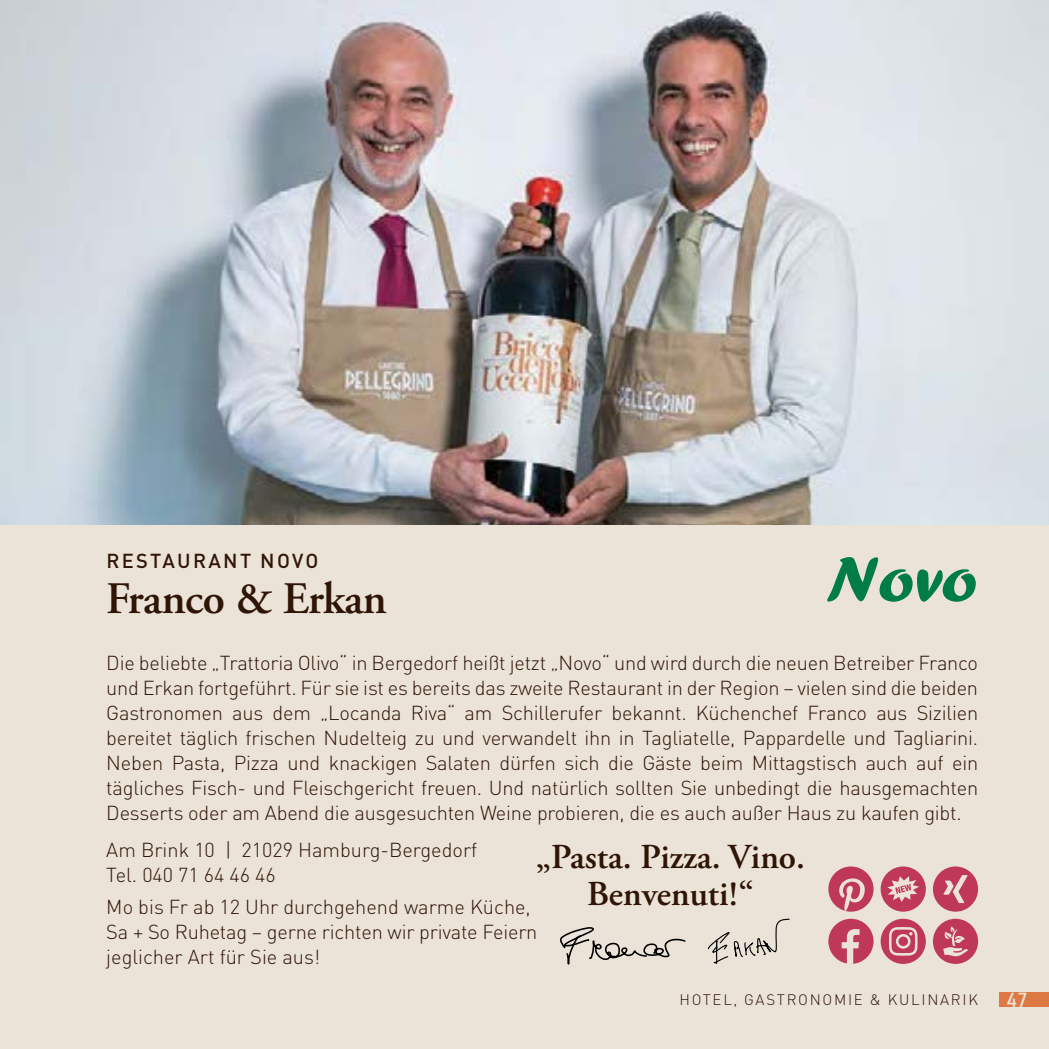
<style>
.page{position:relative;width:1049px;height:1049px;background:#ebe3d7}
.page>*{position:absolute;margin:0;border:0;box-sizing:border-box;transform-origin:0 0}
.t1{font:600 45px "Adobe Garamond Pro";letter-spacing:-.01em;color:#2f1506}
.t2{font:600 35px "Adobe Garamond Pro";color:#2f1506}
.t3{font:300 20px/25px "DIN";letter-spacing:-.01em;color:#2f1506}
.Sub_ohne_Abstand{font:500 20px "DIN";letter-spacing:.115em;color:#2f1506}
.t4{font:500 20px "URWDIN";color:#ebe3d7}
.t5{font:300 15px "DIN";letter-spacing:.115em;color:#2f1506}
</style>
<div class="page">
<div style="left:828px;top:919px;width:45px;height:45px;background:#bf3859;border-radius:50%"></div>
<svg style="left:842px;top:929px;width:17px;height:35px"></svg>
<div style="left:881px;top:919px;width:45px;height:45px;background:#bf3859;border-radius:50%"></div>
<svg style="left:889px;top:927px;width:28px;height:29px"></svg>
<div style="left:933px;top:919px;width:45px;height:45px;background:#bf3859;border-radius:50%"></div>
<svg style="left:943px;top:926px;width:25px;height:30px"></svg>
<div style="left:828px;top:866px;width:45px;height:46px;background:#bf3859;border-radius:50%"></div>
<svg style="left:839px;top:878px;width:26px;height:34px"></svg>
<div style="left:881px;top:866px;width:45px;height:46px;background:#bf3859;border-radius:50%"></div>
<svg style="left:887px;top:876px;width:32px;height:26px"></svg>
<div style="left:933px;top:866px;width:45px;height:46px;background:#bf3859;border-radius:50%"></div>
<svg style="left:943px;top:875px;width:25px;height:28px"></svg>
<svg style="left:560px;top:927px;width:126px;height:38px"></svg>
<svg style="left:708px;top:918px;width:82px;height:46px"></svg>
<svg style="left:827px;top:557px;width:149px;height:45px"></svg>
<img style="left:0;top:0;width:1049px;height:524px">
<div style="left:999px;top:992px;width:50px;height:14px;background:#dd7a44"></div>
<p class="Sub_ohne_Abstand" style="left:106px;top:548px;width:213px">RESTAURANT NOVO</p>
<p class="t1" style="left:106px;top:573px;width:282px">Franco &amp; Erkan</p>
<p class="t3" style="left:106px;top:650px;width:873px;text-align:justify">Die beliebte „Trattoria Olivo“ in Bergedorf heißt jetzt „Novo“ und wird durch die neuen Betreiber Franco und Erkan fortgeführt. Für sie ist es bereits das zweite Restaurant in der Region – vielen sind die beiden Gastronomen aus dem „Locanda Riva“ am Schillerufer bekannt. Küchenchef Franco aus Sizilien bereitet täglich frischen Nudelteig zu und verwandelt ihn in Tagliatelle, Pappardelle und Tagliarini.<br>Neben Pasta, Pizza und knackigen Salaten dürfen sich die Gäste beim Mittagstisch auch auf ein tägliches Fisch- und Fleischgericht freuen. Und natürlich sollten Sie unbedingt die hausgemachten Desserts oder am Abend die ausgesuchten Weine probieren, die es auch außer Haus zu kaufen gibt.</p>
<p class="t2" style="left:536px;top:837px;width:271px">„Pasta. Pizza. Vino.</p>
<p class="t2" style="left:587px;top:874px;width:168px">Benvenuti!“</p>
<p class="t3" style="left:106px;top:837px;width:372px">Am Brink 10 | 21029 Hamburg-Bergedorf<br>Tel. 040 71 64 46 46</p>
<p class="t3" style="left:106px;top:894px;width:433px">Mo bis Fr ab 12 Uhr durchgehend warme Küche,<br>Sa + So Ruhetag – gerne richten wir private Feiern jeglicher Art für Sie aus!</p>
<p class="t5" style="left:679px;top:990px;width:300px">HOTEL, GASTRONOMIE &amp; KULINARIK</p>
<p class="t4" style="left:1006px;top:986px;width:23px">47</p>
</div>
